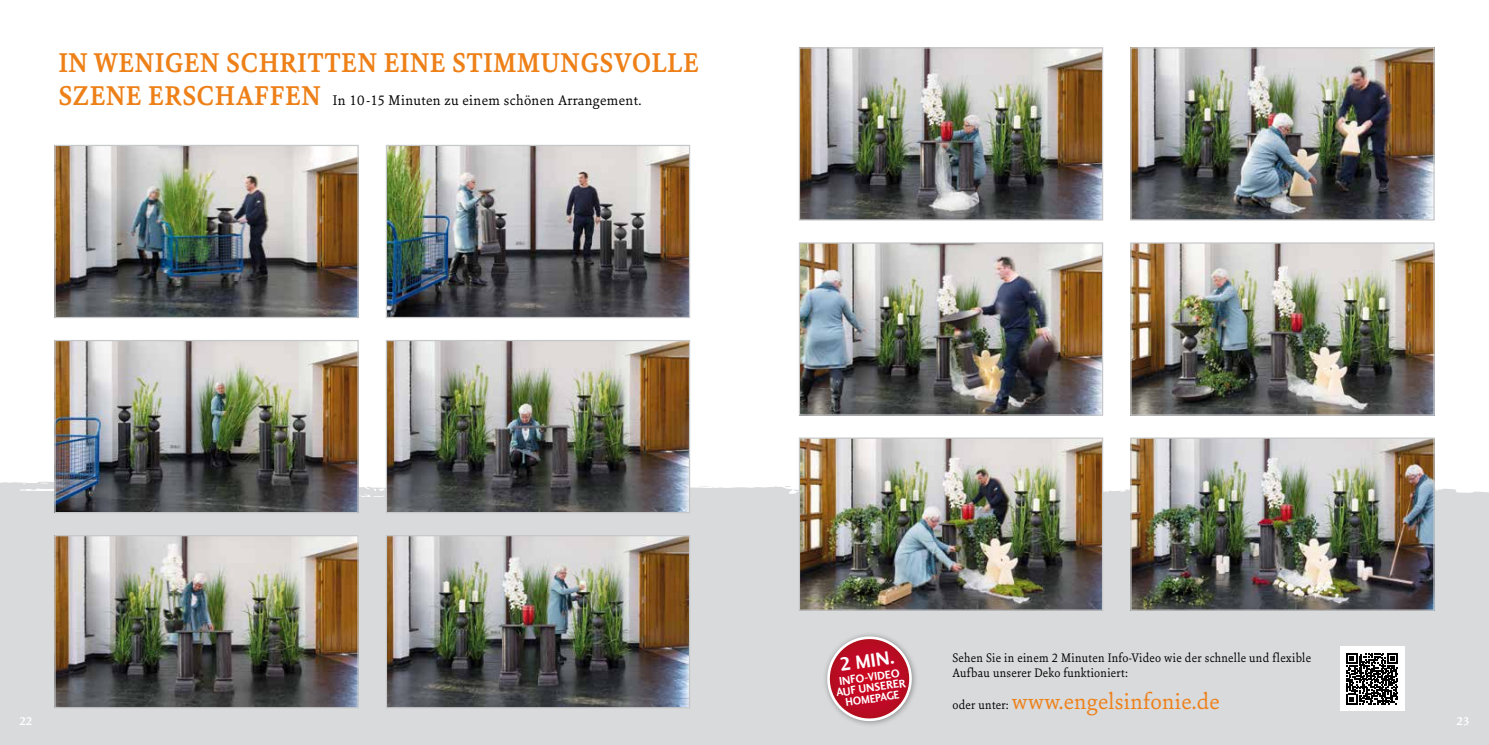
<style>
.page{position:relative;width:1489px;height:745px;background:#fff}
.page>*{position:absolute;margin:0;border:0;box-sizing:border-box;transform-origin:0 0}
.t1{font:700 29.12px "Sina Nova";letter-spacing:.03em;color:#ee8018;scale:.94 1}
.t2{font:23.75px "Sina Nova";letter-spacing:.01em;color:#ee8018}
.t3{font:19.75px "Charlotte Sans Bold Plain";color:#fff;scale:.95 1}
.t4{font:15px "Sina Nova";letter-spacing:.02em;color:#000}
.t5{font:13.25px "Sina Nova";letter-spacing:.02em;color:#000;scale:.94 1}
.t6{font:700 12.5px "Sina Nova";color:#fff}
.t7{font:11.75px/11px "Charlotte Sans Bold Plain";color:#fff;text-align:center;scale:.95 1}
.s1{font-weight:700;font-size:29.12px;color:#ee8018}
.s2{font-size:13.25px;color:#000}
</style>
<div class="page">
<div style="left:0;top:497px;width:1488px;height:247px;background:#d9dadb"></div>
<svg style="left:0;top:474px;width:1488px;height:73px"></svg>
<div style="left:0;top:491px;width:85px;height:150px;background:#d9dadb"></div>
<img style="left:56px;top:147px;width:301px;height:169px">
<div style="left:54px;top:145px;width:305px;height:173px;border:1px solid #c6c7c8"></div>
<img style="left:56px;top:342px;width:301px;height:169px">
<div style="left:54px;top:340px;width:305px;height:173px;border:1px solid #c6c7c8"></div>
<img style="left:388px;top:147px;width:300px;height:169px">
<div style="left:386px;top:145px;width:304px;height:173px;border:1px solid #c6c7c8"></div>
<img style="left:388px;top:342px;width:300px;height:169px">
<div style="left:386px;top:340px;width:304px;height:173px;border:1px solid #c6c7c8"></div>
<img style="left:388px;top:536px;width:300px;height:170px">
<div style="left:386px;top:534px;width:304px;height:174px;border:1px solid #c6c7c8"></div>
<img style="left:56px;top:536px;width:300px;height:170px">
<div style="left:54px;top:534px;width:304px;height:174px;border:1px solid #c6c7c8"></div>
<img style="left:800px;top:49px;width:301px;height:169px">
<div style="left:798px;top:47px;width:305px;height:173px;border:1px solid #c6c7c8"></div>
<img style="left:800px;top:244px;width:301px;height:169px">
<div style="left:798px;top:242px;width:305px;height:173px;border:1px solid #c6c7c8"></div>
<img style="left:800px;top:439px;width:301px;height:169px">
<div style="left:798px;top:437px;width:305px;height:173px;border:1px solid #c6c7c8"></div>
<img style="left:1132px;top:49px;width:300px;height:169px">
<div style="left:1130px;top:47px;width:304px;height:173px;border:1px solid #c6c7c8"></div>
<img style="left:1132px;top:244px;width:300px;height:169px">
<div style="left:1130px;top:242px;width:304px;height:173px;border:1px solid #c6c7c8"></div>
<img style="left:1132px;top:439px;width:300px;height:169px">
<div style="left:1130px;top:437px;width:304px;height:173px;border:1px solid #c6c7c8"></div>
<div style="left:822px;top:631px;width:96px;height:96px;background:#000;opacity:.35"></div>
<svg style="left:824px;top:633px;width:90px;height:90px"></svg>
<div style="left:1339px;top:646px;width:64px;height:64px;background:#fff"></div>
<svg style="left:1346px;top:653px;width:51px;height:51px"></svg>
<h1 class="t1" style="left:59px;top:43px;width:682px">IN WENIGEN SCHRITTEN EINE STIMMUNGSVOLLE</h1>
<p class="t4" style="left:59px;top:90px;width:584px"><span class="s1">SZENE ERSCHAFFEN</span> In 10-15 Minuten zu einem schönen Arrangement.</p>
<h3 class="t3" style="left:838px;top:653px;width:60px;rotate:-8deg">2 MIN.</h3>
<p class="t5" style="left:952px;top:648px;width:383px">Sehen Sie in einem 2 Minuten Info-Video wie der schnelle und flexible</p>
<p class="t5" style="left:952px;top:663px;width:188px">Aufbau unserer Deko funktioniert:</p>
<p class="t7" style="left:833px;top:675px;width:75px;rotate:-8deg">INFO-VIDEO<br>AUF UNSERER<br>HOMEPAGE</p>
<h2 class="t2" style="left:952px;top:685px;width:269px"><span class="s2">oder unter:</span> www.engelsinfonie.de</h2>
<p class="t6" style="left:19px;top:712px;width:15px">22</p>
<p class="t6" style="left:1456px;top:712px;width:15px">23</p>
</div>
